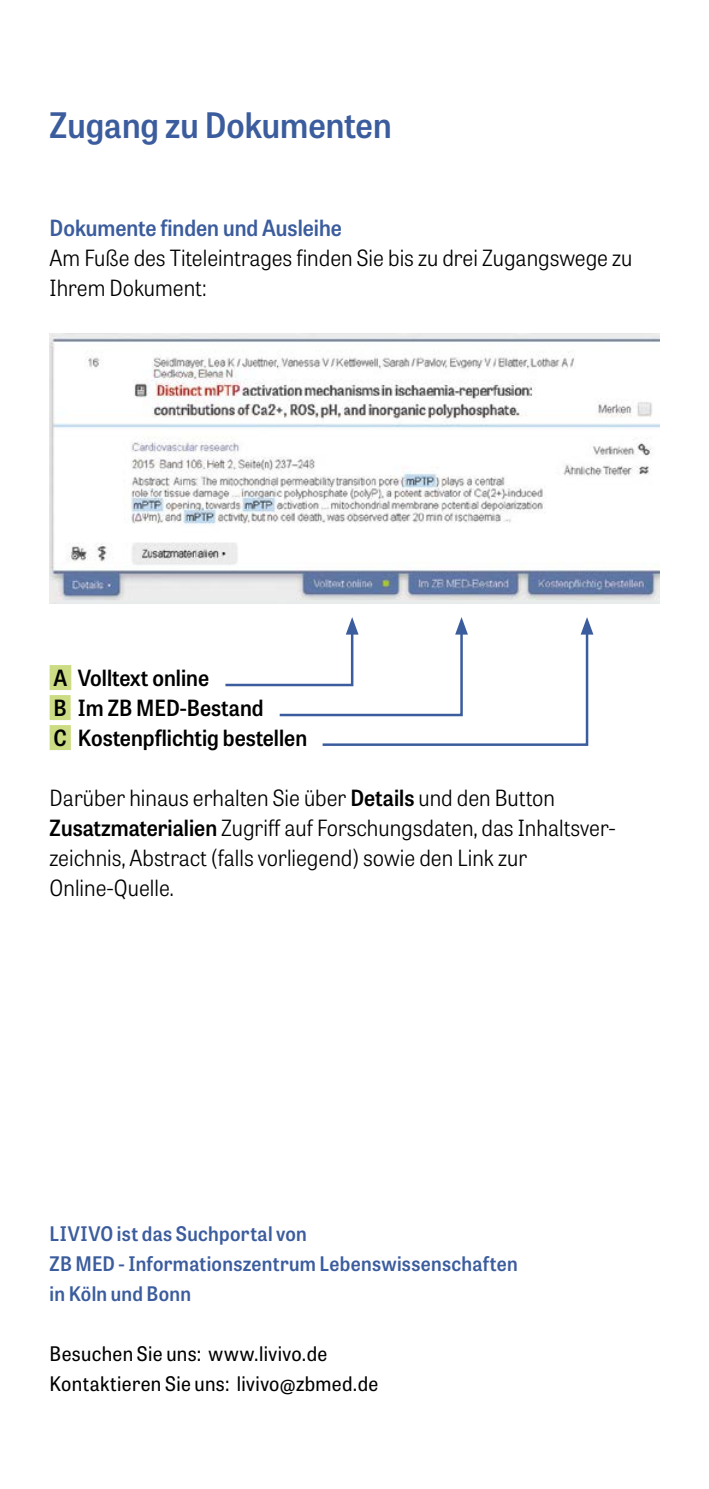
<style>
.page{position:relative;width:709px;height:1489px;background:#fff}
.page>*{position:absolute;margin:0;border:0;box-sizing:border-box;transform-origin:0 0}
.H2_Überschrift_14p_blau{font:600 35px "Tablet Gothic Narrow";color:#3b5c9d}
.P_Fließtext_8_9p{font:300 22.25px/30px "Tablet Gothic Narrow";color:#000}
.P_Hervorhebung_8_9p_schwarz{font:600 22.25px "Tablet Gothic Narrow";color:#000}
.H3_Überschrift_8_9p_blau{font:600 22.25px "Tablet Gothic Narrow";color:#3b5c9d}
.P_Kontakt_Semibold_8p_blau{font:600 20px "Tablet Gothic Narrow";letter-spacing:.015em;color:#3b5c9d}
.P_Kontakt_Regular_8p{font:20px "Tablet Gothic Narrow";letter-spacing:.015em;color:#000}
.s1{font-weight:600}
</style>
<div class="page">
<img style="left:50px;top:333px;width:609px;height:270px">
<svg style="left:225px;top:617px;width:368px;height:129px"></svg>
<div style="left:50px;top:665px;width:21px;height:25px;background:#ccdc84"></div>
<div style="left:50px;top:695px;width:21px;height:25px;background:#ccdc84"></div>
<div style="left:50px;top:725px;width:21px;height:25px;background:#ccdc84"></div>
<h2 class="H2_Überschrift_14p_blau" style="left:50px;top:101px;width:343px">Zugang zu Dokumenten</h2>
<h3 class="H3_Überschrift_8_9p_blau" style="left:50px;top:212px;width:294px">Dokumente finden und Ausleihe</h3>
<p class="P_Fließtext_8_9p" style="left:50px;top:242px;width:584px">Am Fuße des Titeleintrages finden Sie bis zu drei Zugangswege zu<br>Ihrem Dokument:</p>
<p class="P_Hervorhebung_8_9p_schwarz" style="left:54px;top:662px;width:157px">A Volltext online</p>
<p class="P_Hervorhebung_8_9p_schwarz" style="left:54px;top:692px;width:211px">B Im ZB MED-Bestand</p>
<p class="P_Hervorhebung_8_9p_schwarz" style="left:54px;top:722px;width:255px">C Kostenpflichtig bestellen</p>
<p class="P_Fließtext_8_9p" style="left:50px;top:782px;width:568px">Darüber hinaus erhalten Sie über <span class="s1">Details</span> und den Button <span class="s1">Zusatzmaterialien</span> Zugriff auf Forschungsdaten, das Inhaltsver&shy;zeichnis, Abstract (falls vorliegend) sowie den Link zur Online-Quelle.</p>
<p class="P_Kontakt_Semibold_8p_blau" style="left:50px;top:1219px;width:259px">LIVIVO ist das Suchportal von</p>
<p class="P_Kontakt_Semibold_8p_blau" style="left:50px;top:1249px;width:470px">ZB MED - Informationszentrum Lebenswissenschaften</p>
<p class="P_Kontakt_Semibold_8p_blau" style="left:50px;top:1279px;width:143px">in Köln und Bonn</p>
<p class="P_Kontakt_Regular_8p" style="left:50px;top:1340px;width:279px">Besuchen Sie uns: www.livivo.de</p>
<p class="P_Kontakt_Regular_8p" style="left:50px;top:1370px;width:330px">Kontaktieren Sie uns: livivo@zbmed.de</p>
</div>
